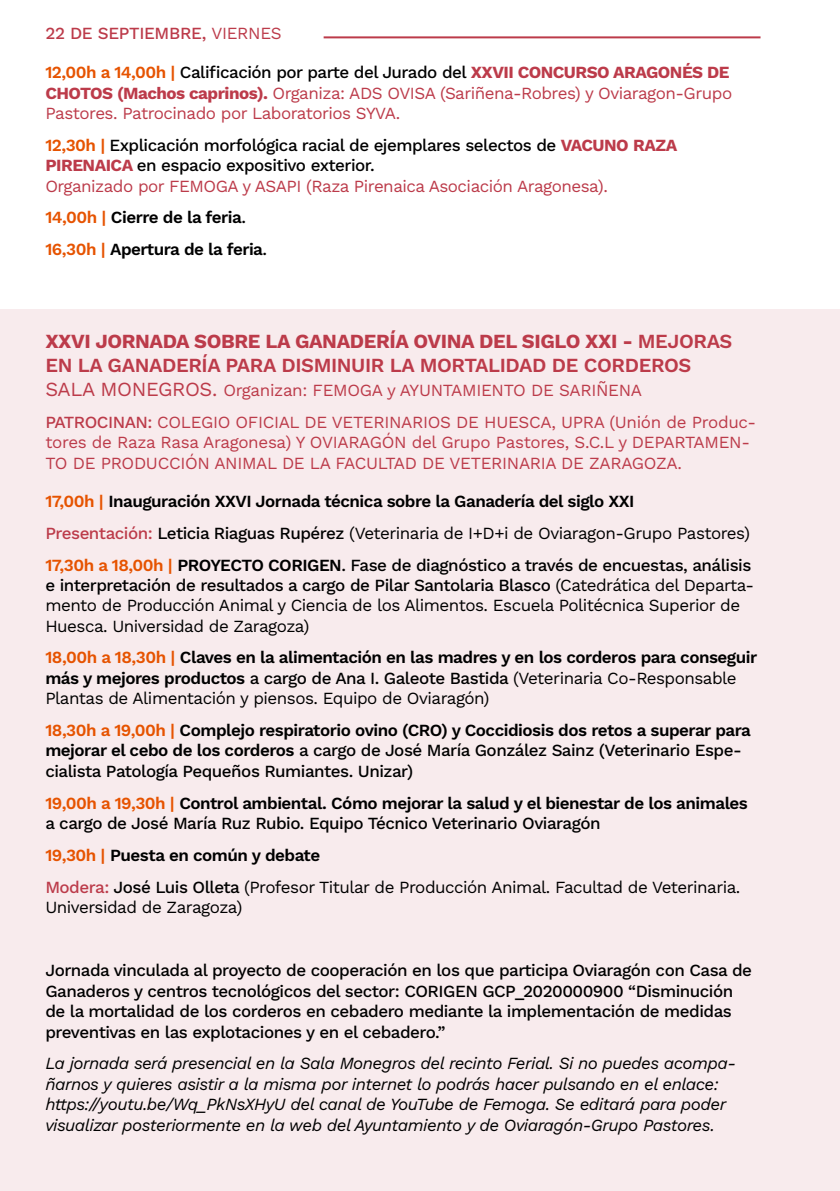
<style>
.page{position:relative;width:840px;height:1191px;background:#fff}
.page>*{position:absolute;margin:0;border:0;box-sizing:border-box;transform-origin:0 0}
.t1{font:600 20px/24px "Work Sans";letter-spacing:-.02em;color:#bc3b4a}
.t2{font:500 17px/20.4px "Work Sans";letter-spacing:-.03em;color:#000}
.t3{font:600 17px/31.8px "Work Sans";letter-spacing:-.03em;color:#000}
.t4{font:17px/20.4px "Work Sans";letter-spacing:-.02em;color:#bc3b4a}
.t5{font:17px/20.4px "Work Sans";letter-spacing:-.03em;color:#000}
.t6{font:italic 17px/20.4px "Work Sans";letter-spacing:-.03em;color:#000}
.t7{font:500 17px "Work Sans";letter-spacing:-.02em;color:#bc3b4a}
.s1{font-weight:400}
.s2{font-weight:600;color:#e65300}
.s3{font-weight:500;color:#000}
.s4{font-weight:700}
.s5{font-weight:700;color:#bc3b4a}
.s6{font-weight:400;color:#bc3b4a}
.s7{color:#e65300}
.s8{font-weight:500}
.s9{font-size:20px}
.s10{font-weight:500;color:#bc3b4a}
.s11{font-weight:600}
</style>
<div class="page">
<div style="left:0;top:309px;width:839px;height:882px;background:#f8ebed"></div>
<hr style="left:323px;top:36px;width:437px;height:2px;background:#bc3b4a">
<p class="t7" style="left:45px;top:20px;width:238px">22 DE SEPTIEMBRE, <span class="s1">VIERNES</span></p>
<p class="t4" style="left:45px;top:61px;width:688px"><span class="s2">12,00h a 14,00h |</span> <span class="s3">Calificación por parte del Jurado del</span> <span class="s4">XXVII CONCURSO ARAGONÉS DE<br>CHOTOS (Machos caprinos).</span> Organiza: ADS OVISA (Sariñena-Robres) y Oviaragon-Grupo<br>Pastores. Patrocinado por Laboratorios SYVA.</p>
<p class="t2" style="left:45px;top:134px;width:633px"><span class="s2">12,30h |</span> Explicación morfológica racial de ejemplares selectos de <span class="s5">VACUNO RAZA<br>PIRENAICA</span> en espacio expositivo exterior.<br><span class="s6">Organizado por FEMOGA y ASAPI (Raza Pirenaica Asociación Aragonesa).</span></p>
<p class="t3" style="left:45px;top:201px;width:223px"><span class="s7">14,00h |</span> Cierre de la feria<span class="s8">.<br></span><span class="s7">16,30h |</span> Apertura de la feria<span class="s8">.</span></p>
<p class="t1" style="left:45px;top:328px;width:688px"><span class="s4">XXVI JORNADA SOBRE LA GANADERÍA OVINA DEL SIGLO XXI -</span> MEJORAS<br>EN LA GANADERÍA PARA DISMINUIR LA MORTALIDAD DE CORDEROS</p>
<p class="t4" style="left:45px;top:373px;width:711px;line-height:31.8px"><span class="s9">SALA MONEGROS.</span> Organizan: FEMOGA y AYUNTAMIENTO DE SARIÑENA<br><span class="s8">PATROCINAN:</span> COLEGIO OFICIAL DE VETERINARIOS DE HUESCA, UPRA (Unión de Produc-</p>
<p class="t4" style="left:45px;top:431px;width:705px">tores de Raza Rasa Aragonesa) Y OVIARAGÓN del Grupo Pastores, S.C.L y DEPARTAMEN-<br>TO DE PRODUCCIÓN ANIMAL DE LA FACULTAD DE VETERINARIA DE ZARAGOZA.</p>
<p class="t3" style="left:45px;top:484px;width:707px"><span class="s7">17,00h |</span> Inauguración XXVI Jornada técnica sobre la Ganadería del siglo XXI<br><span class="s10">Presentación:</span> <span class="s8">Leticia Riaguas Rupérez</span> <span class="s1">(Veterinaria de I+D+i de Oviaragon-Grupo Pastores)<br></span><span class="s7">17,30h a 18,00h |</span> PROYECTO CORIGEN<span class="s8">. Fase de diagnóstico a través de encuestas, análisis</span></p>
<p class="t5" style="left:45px;top:574px;width:710px"><span class="s8">e interpretación de resultados a cargo de Pilar Santolaria Blasco</span> (Catedrática del Departa&shy;mento de Producción Animal y Ciencia de los Alimentos. Escuela Politécnica Superior de<br>Huesca. Universidad de Zaragoza)</p>
<p class="t3" style="left:45px;top:647px;width:713px;line-height:20.4px"><span class="s7">18,00h a 18,30h |</span> Claves en la alimentación en las madres y en los corderos para conseguir más y mejores productos <span class="s8">a cargo de Ana I. Galeote Bastida</span> <span class="s1">(Veterinaria Co-Responsable<br>Plantas de Alimentación y piensos. Equipo de Oviaragón)</span></p>
<p class="t2" style="left:45px;top:719px;width:706px"><span class="s2">18,30h a 19,00h |</span> <span class="s11">Complejo respiratorio ovino (CRO) y Coccidiosis dos retos a superar para mejorar el cebo de los corderos</span> a cargo de José María González Sainz (Veterinario Espe&shy;cialista Patología Pequeños Rumiantes. Unizar)</p>
<p class="t3" style="left:45px;top:792px;width:703px;line-height:20.4px"><span class="s7">19,00h a 19,30h |</span> Control ambiental. Cómo mejorar la salud y el bienestar de los animales <span class="s8">a cargo de José María Ruz Rubio. Equipo Técnico Veterinario Oviaragón</span></p>
<p class="t5" style="left:45px;top:838px;width:696px;line-height:31.8px"><span class="s2">19,30h |</span> <span class="s11">Puesta en común y debate<br></span><span class="s10">Modera:</span> <span class="s8">José Luis Olleta</span> (Profesor Titular de Producción Animal. Facultad de Veterinaria.</p>
<p class="t5" style="left:45px;top:896px;width:198px">Universidad de Zaragoza)</p>
<p class="t2" style="left:45px;top:959px;width:707px">Jornada vinculada al proyecto de cooperación en los que participa Oviaragón con Casa de Ganaderos y centros tecnológicos del sector: CORIGEN GCP_2020000900 “Disminución de la mortalidad de los corderos en cebadero mediante la implementación de medidas preventivas en las explotaciones y en el cebadero.”</p>
<p class="t6" style="left:45px;top:1052px;width:691px">La jornada será presencial en la Sala Monegros del recinto Ferial. Si no puedes acompa&shy;ñarnos y quieres asistir a la misma por internet lo podrás hacer pulsando en el enlace: https://youtu.be/Wq_PkNsXHyU del canal de YouTube de Femoga. Se editará para poder visualizar posteriormente en la web del Ayuntamiento y de Oviaragón-Grupo Pastores.</p>
</div>
